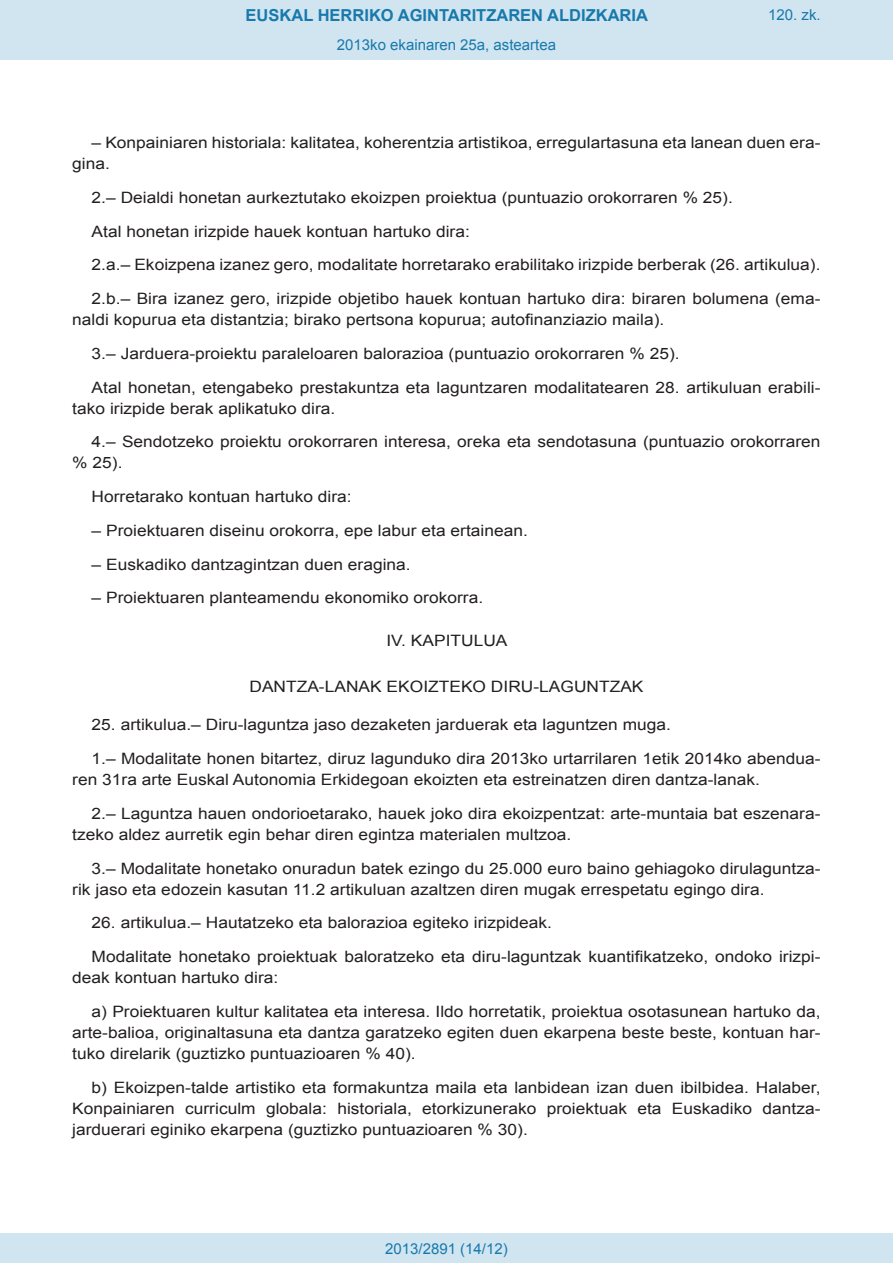
<style>
.page{position:relative;width:893px;height:1263px;background:#fff}
.page>*{position:absolute;margin:0;border:0;box-sizing:border-box;transform-origin:0 0}
.t1{font:700 16.5px "Arial";color:#1879ad}
.BOPVDetalle{font:15.6px/21px "Arial";color:#231f20;scale:1.11 1}
.BOPVClave{font:15.6px "Arial";color:#231f20;scale:1.11 1}
.Paginacion_Centro{font:15px "Arial";color:#1879ad}
</style>
<div class="page">
<div style="left:0;top:0;width:893px;height:60px;background:#d0e5f0"></div>
<div style="left:0;top:1233px;width:893px;height:30px;background:#d0e5f0"></div>
<p class="t1" style="left:246px;top:4px;width:404px">EUSKAL HERRIKO AGINTARITZAREN ALDIZKARIA</p>
<p class="Paginacion_Centro" style="left:337px;top:35px;width:221px">2013ko ekainaren 25a, asteartea</p>
<p class="Paginacion_Centro" style="left:768px;top:5px;width:54px">120. zk.</p>
<p class="BOPVDetalle" style="left:72px;top:132px;width:676px;text-indent:19px">– Konpainiaren historiala: kalitatea, koherentzia artistikoa, erregulartasuna eta lanean duen era&shy;gina.</p>
<p class="BOPVDetalle" style="left:92px;top:187px;width:579px">2.– Deialdi honetan aurkeztutako ekoizpen proiektua (puntuazio orokorraren % 25).</p>
<p class="BOPVDetalle" style="left:92px;top:221px;width:342px">Atal honetan irizpide hauek kontuan hartuko dira:</p>
<p class="BOPVDetalle" style="left:92px;top:255px;width:658px">2.a.– Ekoizpena izanez gero, modalitate horretarako erabilitako irizpide berberak (26. artikulua).</p>
<p class="BOPVDetalle" style="left:72px;top:288px;width:676px;text-indent:19px">2.b.– Bira izanez gero, irizpide objetibo hauek kontuan hartuko dira: biraren bolumena (ema&shy;naldi kopurua eta distantzia; birako pertsona kopurua; autofinanziazio maila).</p>
<p class="BOPVDetalle" style="left:92px;top:343px;width:531px">3.– Jarduera-proiektu paraleloaren balorazioa (puntuazio orokorraren % 25).</p>
<p class="BOPVDetalle" style="left:72px;top:377px;width:676px;text-indent:19px">Atal honetan, etengabeko prestakuntza eta laguntzaren modalitatearen 28. artikuluan erabili&shy;tako irizpide berak aplikatuko dira.</p>
<p class="BOPVDetalle" style="left:72px;top:432px;width:676px;text-indent:19px">4.– Sendotzeko proiektu orokorraren interesa, oreka eta sendotasuna (puntuazio orokorraren % 25).</p>
<p class="BOPVDetalle" style="left:92px;top:486px;width:236px">Horretarako kontuan hartuko dira:</p>
<p class="BOPVDetalle" style="left:92px;top:520px;width:395px">– Proiektuaren diseinu orokorra, epe labur eta ertainean.</p>
<p class="BOPVDetalle" style="left:92px;top:554px;width:289px">– Euskadiko dantzagintzan duen eragina.</p>
<p class="BOPVDetalle" style="left:92px;top:588px;width:354px">– Proiektuaren planteamendu ekonomiko orokorra.</p>
<p class="BOPVClave" style="left:386px;top:630px;width:111px">IV. KAPITULUA</p>
<p class="BOPVClave" style="left:249px;top:676px;width:356px">DANTZA-LANAK EKOIZTEKO DIRU-LAGUNTZAK</p>
<p class="BOPVDetalle" style="left:92px;top:714px;width:523px">25. artikulua.– Diru-laguntza jaso dezaketen jarduerak eta laguntzen muga.</p>
<p class="BOPVDetalle" style="left:72px;top:748px;width:676px;text-indent:19px">1.– Modalitate honen bitartez, diruz lagunduko dira 2013ko urtarrilaren 1etik 2014ko abendua&shy;ren 31ra arte Euskal Autonomia Erkidegoan ekoizten eta estreinatzen diren dantza-lanak.</p>
<p class="BOPVDetalle" style="left:72px;top:803px;width:676px;text-indent:19px">2.– Laguntza hauen ondorioetarako, hauek joko dira ekoizpentzat: arte-muntaia bat eszenara&shy;tzeko aldez aurretik egin behar diren egintza materialen multzoa.</p>
<p class="BOPVDetalle" style="left:72px;top:858px;width:676px;text-indent:19px">3.– Modalitate honetako onuradun batek ezingo du 25.000 euro baino gehiagoko dirulaguntza&shy;rik jaso eta edozein kasutan 11.2 artikuluan azaltzen diren mugak errespetatu egingo dira.</p>
<p class="BOPVDetalle" style="left:92px;top:912px;width:416px">26. artikulua.– Hautatzeko eta balorazioa egiteko irizpideak.</p>
<p class="BOPVDetalle" style="left:72px;top:946px;width:676px;text-indent:19px">Modalitate honetako proiektuak baloratzeko eta diru-laguntzak kuantifikatzeko, ondoko irizpi&shy;deak kontuan hartuko dira:</p>
<p class="BOPVDetalle" style="left:72px;top:1001px;width:676px;text-align:justify;text-indent:19px">a) Proiektuaren kultur kalitatea eta interesa. Ildo horretatik, proiektua osotasunean hartuko da, arte-balioa, originaltasuna eta dantza garatzeko egiten duen ekarpena beste beste, kontuan har&shy;tuko direlarik (guztizko puntuazioaren % 40).</p>
<p class="BOPVDetalle" style="left:72px;top:1077px;width:676px;text-align:justify;text-indent:19px">b) Ekoizpen-talde artistiko eta formakuntza maila eta lanbidean izan duen ibilbidea. Halaber, Konpainiaren curriculm globala: historiala, etorkizunerako proiektuak eta Euskadiko dantza&shy;jarduerari eginiko ekarpena (guztizko puntuazioaren % 30).</p>
<p class="Paginacion_Centro" style="left:385px;top:1238px;width:124px">2013/2891 (14/12)</p>
</div>
